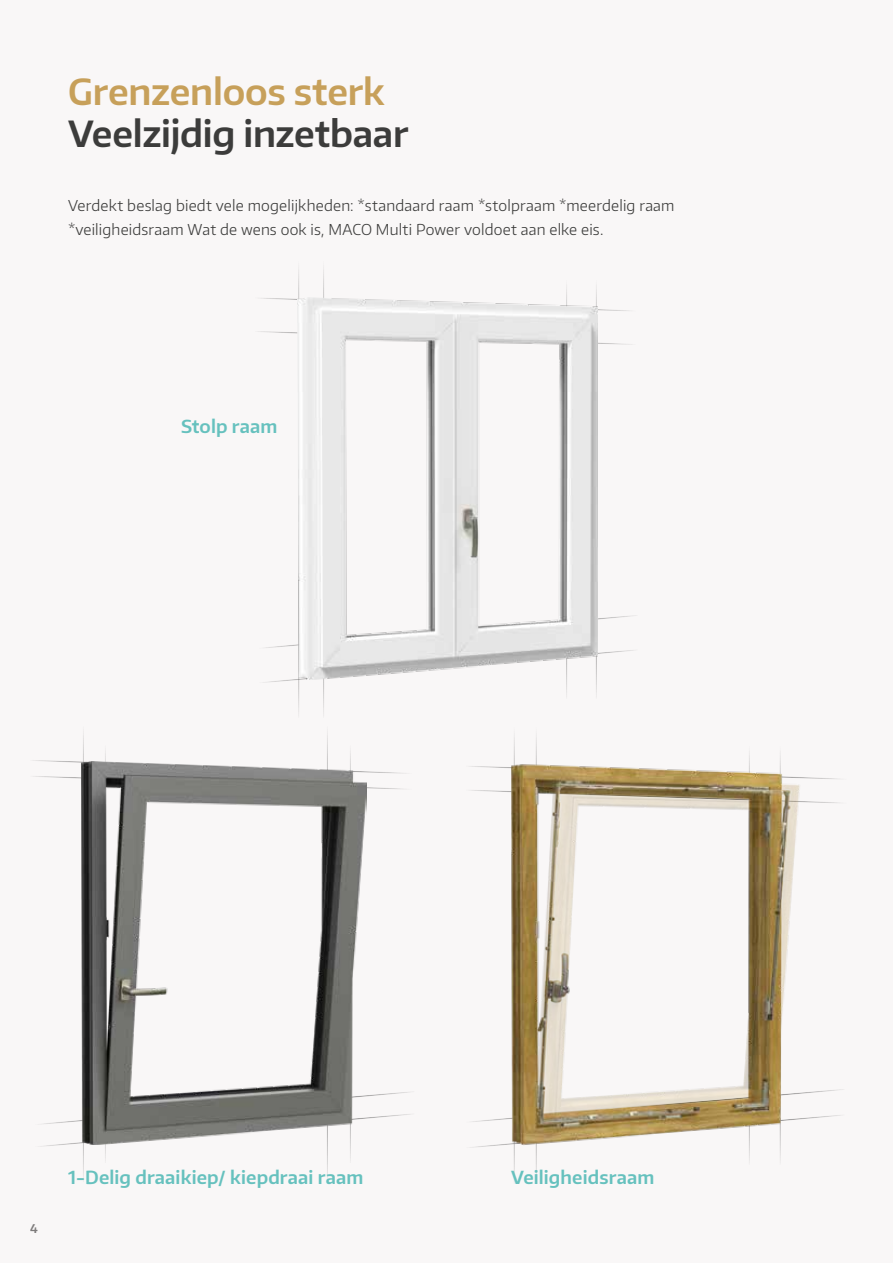
<style>
.page{position:relative;width:893px;height:1263px;background:#f9f7f7}
.page>*{position:absolute;margin:0;border:0;box-sizing:border-box;transform-origin:0 0}
.t1{font:600 36px "Encode Sans Normal";letter-spacing:-.005em;color:#3c3c3b}
.t2{font:600 36px "Encode Sans Normal";letter-spacing:-.005em;color:#c7a05a}
.t3{font:600 18px "Encode Sans Normal";letter-spacing:.005em;color:#66c1be}
.t4{font:300 15px/24px "Encode Sans Normal";letter-spacing:.015em;color:#3c3c3b}
.t5{font:600 12px "Encode Sans Normal";color:#000}
</style>
<div class="page">
<hr style="left:297px;top:258px;width:3px;height:462px;background:#000;opacity:.75">
<hr style="left:321px;top:258px;width:3px;height:462px;background:#000;opacity:.75">
<svg style="left:258px;top:288px;width:374px;height:57px"></svg>
<svg style="left:263px;top:615px;width:373px;height:78px"></svg>
<img style="left:297px;top:297px;width:301px;height:383px">
<hr style="left:81px;top:722px;width:3px;height:462px;background:#000;opacity:.75">
<div style="left:318px;top:715px;width:19px;height:475px;background:#f9f7f7"></div>
<hr style="left:325px;top:722px;width:3px;height:462px;background:#000;opacity:.75">
<svg style="left:33px;top:750px;width:373px;height:39px"></svg>
<svg style="left:40px;top:1092px;width:371px;height:65px"></svg>
<img style="left:81px;top:761px;width:286px;height:383px">
<hr style="left:512px;top:724px;width:3px;height:462px;background:#000;opacity:.75">
<hr style="left:534px;top:724px;width:3px;height:462px;background:#000;opacity:.75">
<svg style="left:470px;top:756px;width:369px;height:47px"></svg>
<svg style="left:470px;top:1089px;width:373px;height:69px"></svg>
<img style="left:511px;top:763px;width:295px;height:383px">
<h1 class="t2" style="left:68px;top:68px;width:318px">Grenzenloos sterk</h1>
<h1 class="t1" style="left:68px;top:110px;width:342px">Veelzijdig inzetbaar</h1>
<p class="t4" style="left:68px;top:193px;width:608px">Verdekt beslag biedt vele mogelijkheden: *standaard raam *stolpraam *meerdelig raam *veiligheidsraam Wat de wens ook is, MACO Multi Power voldoet aan elke eis.</p>
<p class="t3" style="left:181px;top:414px;width:98px">Stolp raam</p>
<p class="t5" style="left:30px;top:1220px;width:9px">4</p>
<p class="t3" style="left:68px;top:1166px;width:297px">1-Delig draaikiep/ kiepdraai raam</p>
<p class="t3" style="left:511px;top:1165px;width:145px">Veiligheidsraam</p>
</div>
